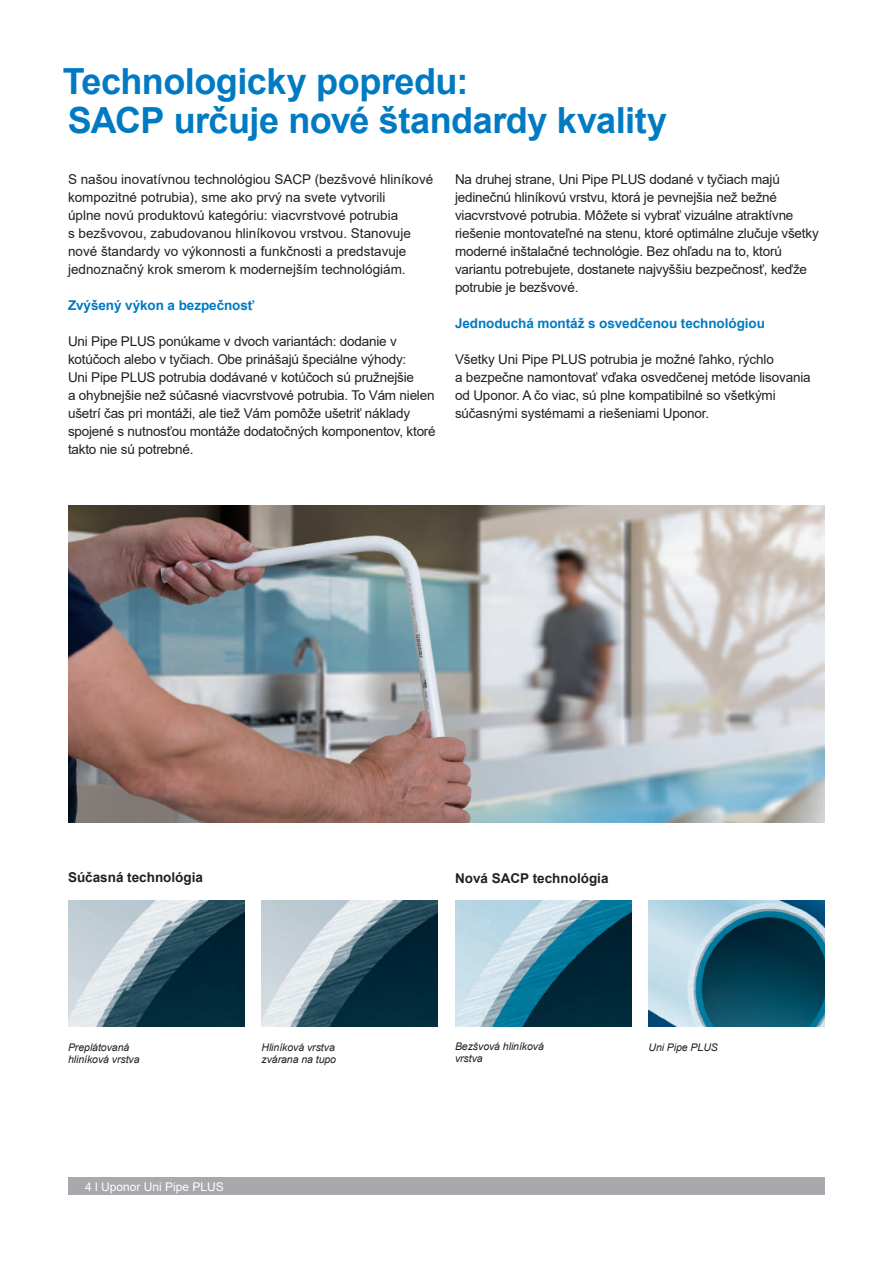
<style>
.page{position:relative;width:893px;height:1263px;background:#fff}
.page>*{position:absolute;margin:0;border:0;box-sizing:border-box;transform-origin:0 0}
.t1{font:700 36px/39px "Arial";letter-spacing:-.015em;color:#007ac2}
.t2{font:13.5px/18px "Arial";letter-spacing:-.015em;color:#231f20}
.t3{font:700 13.5px "Arial";letter-spacing:-.005em;color:#007ac2}
.t4{font:700 13.5px "Arial";color:#231f20}
.t5{font:12px "Arial";color:#fff}
.t6{font:italic 10.5px/12px "Arial";letter-spacing:-.005em;color:#231f20}
</style>
<div class="page">
<img style="left:68px;top:505px;width:757px;height:317px">
<div style="left:68px;top:1178px;width:757px;height:17px;background:#a8a9ad"></div>
<img style="left:68px;top:900px;width:176px;height:126px">
<img style="left:261px;top:900px;width:177px;height:126px">
<img style="left:455px;top:900px;width:176px;height:126px">
<img style="left:648px;top:900px;width:177px;height:126px">
<h1 class="t1" style="left:63px;top:63px;width:606px">Technologicky popredu:<br>SACP určuje nové štandardy kvality</h1>
<p class="t2" style="left:68px;top:170px;width:367px">S našou inovatívnou technológiou SACP (bezšvové hliníkové kompozitné potrubia), sme ako prvý na svete vytvorili<br>úplne novú produktovú kategóriu: viacvrstvové potrubia<br>s bezšvovou, zabudovanou hliníkovou vrstvou. Stanovuje nové štandardy vo výkonnosti a funkčnosti a predstavuje jednoznačný krok smerom k modernejším technológiám.</p>
<p class="t3" style="left:68px;top:296px;width:188px">Zvýšený výkon a bezpečnosť</p>
<p class="t2" style="left:68px;top:332px;width:369px">Uni Pipe PLUS ponúkame v dvoch variantách: dodanie v kotúčoch alebo v tyčiach. Obe prinášajú špeciálne výhody:<br>Uni Pipe PLUS potrubia dodávané v kotúčoch sú pružnejšie<br>a ohybnejšie než súčasné viacvrstvové potrubia. To Vám nielen ušetrí čas pri montáži, ale tiež Vám pomôže ušetriť náklady spojené s nutnosťou montáže dodatočných komponentov, ktoré takto nie sú potrebné.</p>
<p class="t2" style="left:455px;top:170px;width:365px">Na druhej strane, Uni Pipe PLUS dodané v tyčiach majú jedinečnú hliníkovú vrstvu, ktorá je pevnejšia než bežné viacvrstvové potrubia. Môžete si vybrať vizuálne atraktívne riešenie montovateľné na stenu, ktoré optimálne zlučuje všetky moderné inštalačné technológie. Bez ohľadu na to, ktorú variantu potrebujete, dostanete najvyššiu bezpečnosť, keďže potrubie je bezšvové.</p>
<p class="t3" style="left:455px;top:314px;width:311px">Jednoduchá montáž s osvedčenou technológiou</p>
<p class="t2" style="left:455px;top:350px;width:357px">Všetky Uni Pipe PLUS potrubia je možné ľahko, rýchlo<br>a bezpečne namontovať vďaka osvedčenej metóde lisovania od Uponor. A čo viac, sú plne kompatibilné so všetkými súčasnými systémami a riešeniami Uponor.</p>
<p class="t4" style="left:68px;top:868px;width:137px">Súčasná technológia</p>
<p class="t4" style="left:455px;top:869px;width:155px">Nová SACP technológia</p>
<p class="t6" style="left:68px;top:1041px;width:73px">Preplátovaná hliníková vrstva</p>
<p class="t6" style="left:261px;top:1041px;width:76px">Hliníková vrstva zvárana na tupo</p>
<p class="t6" style="left:455px;top:1041px;width:90px">Bezšvová hliníková vrstva</p>
<p class="t6" style="left:648px;top:1041px;width:71px">Uni Pipe PLUS</p>
<p class="t5" style="left:85px;top:1178px;width:140px">4 l Uponor Uni Pipe PLUS</p>
</div>
